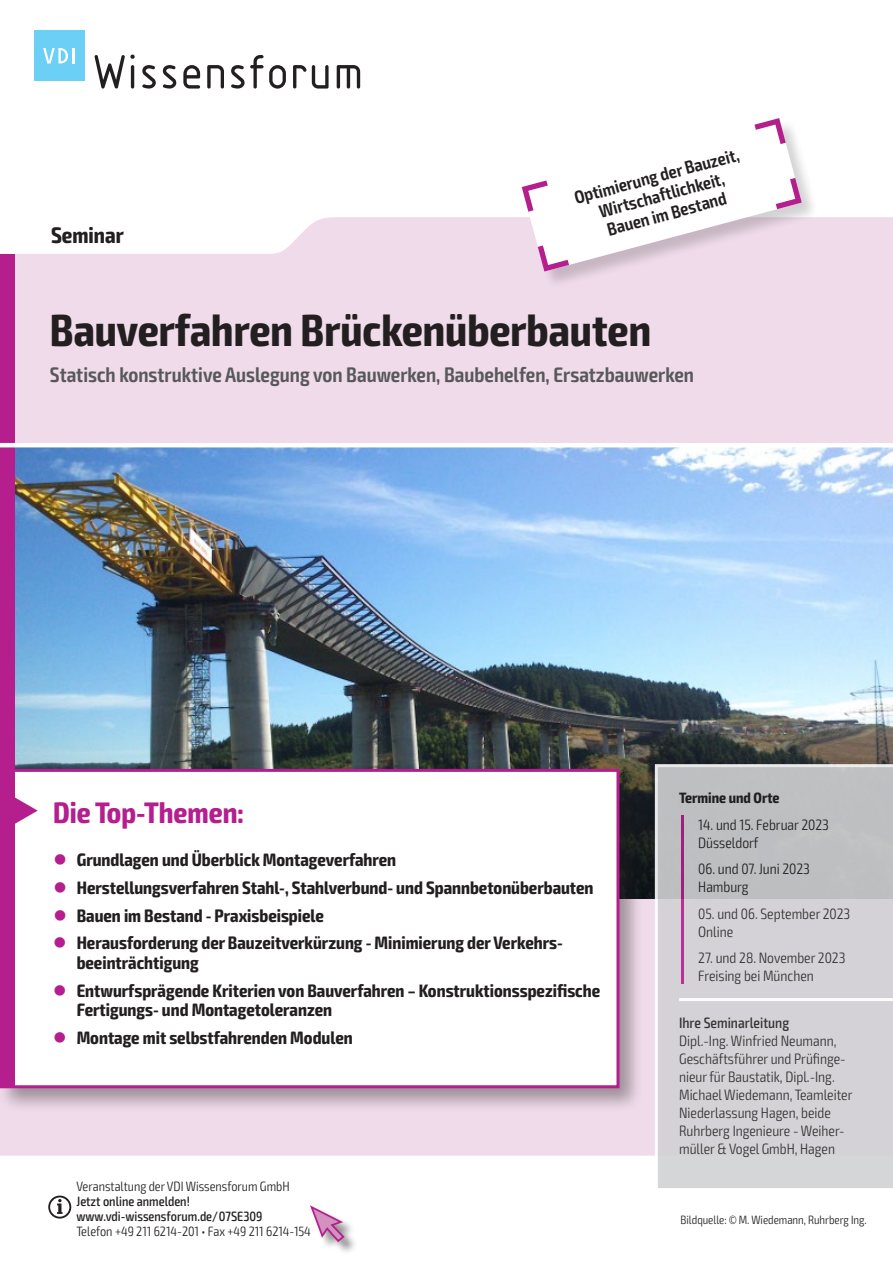
<style>
.page{position:relative;width:893px;height:1263px;background:#fff}
.page>*{position:absolute;margin:0;border:0;box-sizing:border-box;transform-origin:0 0}
.t1{font:700 condensed 45px "Exo 2";color:#231f20}
.t2{font:700 condensed 29.7px "Exo 2";color:#b41e8d}
.t3{font:700 condensed 22.5px "Exo 2";color:#231f20}
.t4{font:600 condensed 21px "Exo 2";color:#57585a}
.t5{font:700 condensed 18px/19.5px "Exo 2";color:#231f20}
.t6{font:600 condensed 18px/19.5px "Exo 2";color:#231f20;text-align:center}
.t7{font:300 condensed 15px/18px "Exo 2";color:#231f20}
.t8{font:500 condensed 15px "Exo 2";color:#231f20}
.t9{font:700 condensed 15px "Exo 2";color:#231f20}
.t10{font:300 condensed 13.5px "Exo 2";color:#231f20}
.t11{font:500 condensed 13.5px/15px "Exo 2";color:#231f20}
.t12{font:300 condensed 12px "Exo 2";color:#231f20}
.s1{color:#b41e8d}
</style>
<div class="page">
<div style="left:0;top:217px;width:893px;height:938px;background:#efdbea"></div>
<img style="left:14px;top:447px;width:879px;height:451px">
<div style="left:0;top:765px;width:644px;height:348px;background:#231f20;opacity:.4"></div>
<div style="left:2px;top:770px;width:616px;height:317px;background:#fff"></div>
<div style="left:3px;top:772px;width:11px;height:313px;background:#b41e8d"></div>
<div style="left:0;top:769px;width:619px;height:319px;border:3px solid #b41e8d"></div>
<svg style="left:14px;top:796px;width:24px;height:29px"></svg>
<div style="left:0;top:254px;width:14px;height:519px;background:#b41e8d"></div>
<div style="left:311px;top:1206px;width:47px;height:49px;background:#231f20;opacity:.5"></div>
<svg style="left:310px;top:1205px;width:36px;height:38px"></svg>
<hr style="left:0;top:443px;width:893px;height:4px;background:#fff">
<svg style="left:655px;top:764px;width:238px;height:424px;background:#cdccd0"></svg>
<svg style="left:48px;top:1195px;width:23px;height:23px"></svg>
<svg style="left:94px;top:54px;width:41px;height:35px"></svg>
<svg style="left:142px;top:65px;width:14px;height:24px"></svg>
<svg style="left:163px;top:65px;width:13px;height:24px"></svg>
<svg style="left:183px;top:65px;width:17px;height:24px"></svg>
<svg style="left:207px;top:65px;width:17px;height:24px"></svg>
<svg style="left:231px;top:55px;width:55px;height:34px"></svg>
<svg style="left:293px;top:65px;width:36px;height:24px"></svg>
<svg style="left:337px;top:65px;width:23px;height:24px"></svg>
<div style="left:34px;top:30px;width:50px;height:51px;background:#6bcff6"></div>
<svg style="left:43px;top:48px;width:31px;height:15px"></svg>
<div style="left:522px;top:119px;width:297px;height:170px;background:#231f20;opacity:.2"></div>
<svg style="left:522px;top:118px;width:280px;height:154px"></svg>
<p class="t3" style="left:51px;top:221px;width:74px">Seminar</p>
<p class="t6" style="left:572px;top:189px;width:171px;rotate:-15deg">Optimierung der Bauzeit,<br>Wirtschaftlichkeit,<br>Bauen im Bestand</p>
<h1 class="t1" style="left:50px;top:303px;width:603px">Bauverfahren Brückenüberbauten</h1>
<p class="t4" style="left:50px;top:362px;width:646px">Statisch konstruktive Auslegung von Bauwerken, Baubehelfen, Ersatzbauwerken</p>
<h2 class="t2" style="left:53px;top:794px;width:192px">Die Top-Themen:</h2>
<p class="t5" style="left:53px;top:850px;width:344px"><span class="s1">●</span> Grundlagen und Überblick Montageverfahren</p>
<p class="t5" style="left:53px;top:878px;width:542px"><span class="s1">●</span> Herstellungsverfahren Stahl-, Stahlverbund- und Spannbetonüberbauten</p>
<p class="t5" style="left:53px;top:906px;width:272px"><span class="s1">●</span> Bauen im Bestand - Praxisbeispiele</p>
<p class="t5" style="left:77px;top:934px;width:488px;text-indent:-23px"><span class="s1">●</span> Herausforderung der Bauzeitverkürzung - Minimierung der Verkehrs&shy;beeinträchtigung</p>
<p class="t5" style="left:77px;top:981px;width:525px;text-indent:-23px"><span class="s1">●</span> Entwurfsprägende Kriterien von Bauverfahren – Konstruktionsspezifische<br>Fertigungs- und Montagetoleranzen</p>
<p class="t5" style="left:53px;top:1028px;width:301px"><span class="s1">●</span> Montage mit selbstfahrenden Modulen</p>
<p class="t10" style="left:77px;top:1178px;width:215px">Veranstaltung der VDI Wissensforum GmbH</p>
<p class="t11" style="left:77px;top:1194px;width:188px">Jetzt online anmelden! www.vdi-wissensforum.de/07SE309</p>
<p class="t10" style="left:77px;top:1223px;width:236px">Telefon +49 211 6214-201 • Fax +49 211 6214-154</p>
<p class="t9" style="left:679px;top:789px;width:102px">Termine und Orte</p>
<p class="t7" style="left:698px;top:815px;width:132px">14. und 15. Februar 2023<br>Düsseldorf</p>
<p class="t7" style="left:698px;top:860px;width:113px">06. und 07. Juni 2023<br>Hamburg</p>
<p class="t7" style="left:698px;top:904px;width:154px">05. und 06. September 2023<br>Online</p>
<p class="t7" style="left:698px;top:949px;width:149px">27. und 28. November 2023<br>Freising bei München</p>
<p class="t8" style="left:679px;top:1014px;width:112px">Ihre Seminarleitung</p>
<p class="t7" style="left:679px;top:1032px;width:175px">Dipl.-Ing. Winfried Neumann,<br>Geschäftsführer und Prüfinge&shy;nieur für Baustatik, Dipl.-Ing.<br>Michael Wiedemann, Teamleiter<br>Niederlassung Hagen, beide<br>Ruhrberg Ingenieure - Weiher&shy;müller &amp; Vogel GmbH, Hagen</p>
<p class="t12" style="left:681px;top:1212px;width:188px">Bildquelle: © M. Wiedemann, Ruhrberg Ing.</p>
</div>
